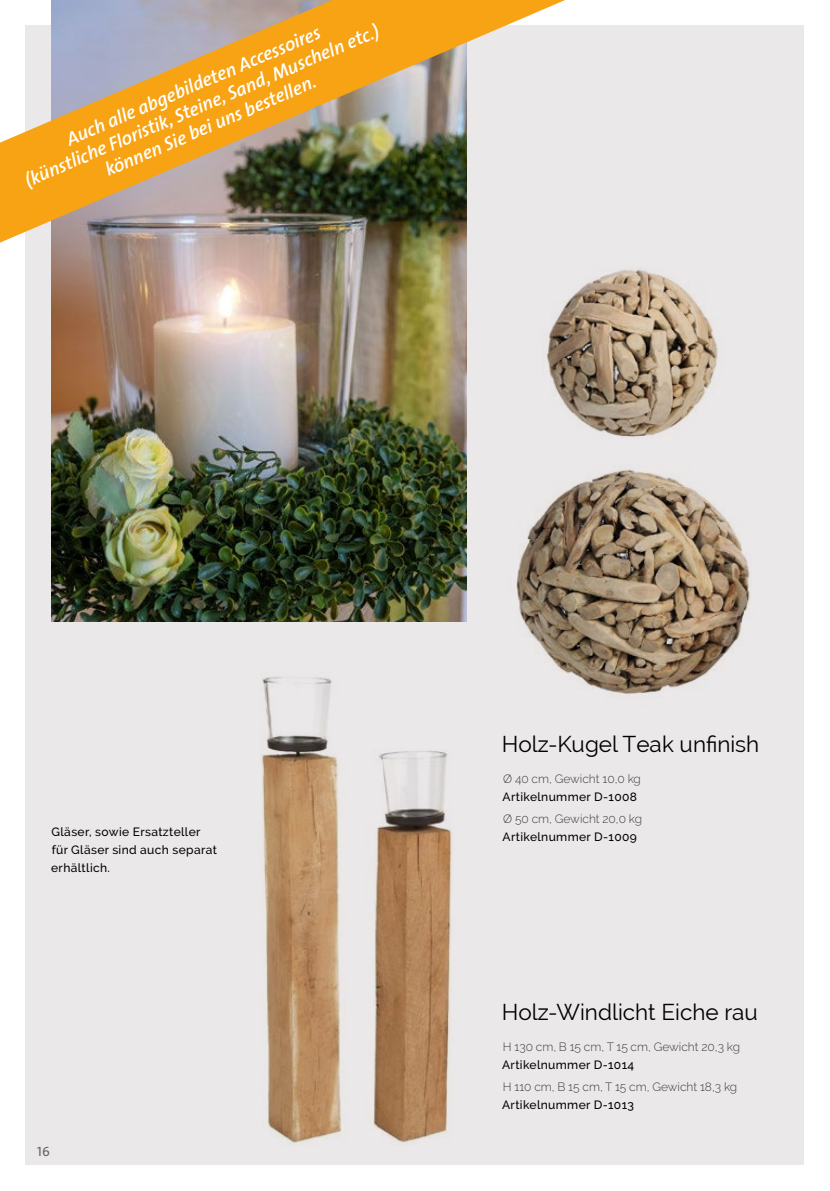
<style>
.page{position:relative;width:830px;height:1191px;background:#fff}
.page>*{position:absolute;margin:0;border:0;box-sizing:border-box;transform-origin:0 0}
.t1{font:22.5px "Raleway";color:#000}
.t2{font:italic 600 19.2px/21.8px "The Sans Os F";color:#fff;text-align:center}
.t3{font:13.5px "The Sans Os F";color:#646363}
.t4{font:500 12px/18px "Raleway";letter-spacing:.03em;color:#000}
.t5{font:300 12px "Raleway";color:#3c3c3b}
</style>
<div class="page">
<div style="left:25px;top:25px;width:778px;height:1140px;background:#ebe8e9"></div>
<img style="left:51px;top:243px;width:415px;height:378px">
<img style="left:261px;top:677px;width:191px;height:467px">
<img style="left:547px;top:268px;width:171px;height:170px">
<img style="left:516px;top:469px;width:234px;height:225px">
<img style="left:0;top:0;width:565px;height:243px">
<h2 class="t2" style="left:13px;top:151px;width:385px;rotate:-23deg">Auch alle abgebildeten Ac ces soires<br>(künstliche Floristik, Steine, Sand, Muscheln etc.) können Sie bei uns bestellen.</h2>
<p class="t4" style="left:51px;top:823px;width:167px">Gläser, sowie Ersatzteller für Gläser sind auch separat erhältlich.</p>
<p class="t3" style="left:37px;top:1145px;width:14px">16</p>
<h1 class="t1" style="left:501px;top:730px;width:259px">Holz-Kugel Teak unfinish</h1>
<p class="t5" style="left:503px;top:774px;width:139px">Ø 40 cm, Gewicht 10,0 kg</p>
<p class="t4" style="left:502px;top:788px;width:136px">Artikelnummer D-1008</p>
<p class="t5" style="left:503px;top:814px;width:140px">Ø 50 cm, Gewicht 20,0 kg</p>
<p class="t4" style="left:502px;top:828px;width:136px">Artikelnummer D-1009</p>
<h1 class="t1" style="left:501px;top:999px;width:257px">Holz-Windlicht Eiche rau</h1>
<p class="t5" style="left:502px;top:1039px;width:239px">H 130 cm, B 15 cm, T 15 cm, Gewicht 20,3 kg</p>
<p class="t4" style="left:502px;top:1055px;width:133px">Artikelnummer D-1014</p>
<p class="t5" style="left:502px;top:1079px;width:236px">H 110 cm, B 15 cm, T 15 cm, Gewicht 18,3 kg</p>
<p class="t4" style="left:502px;top:1096px;width:133px">Artikelnummer D-1013</p>
</div>
